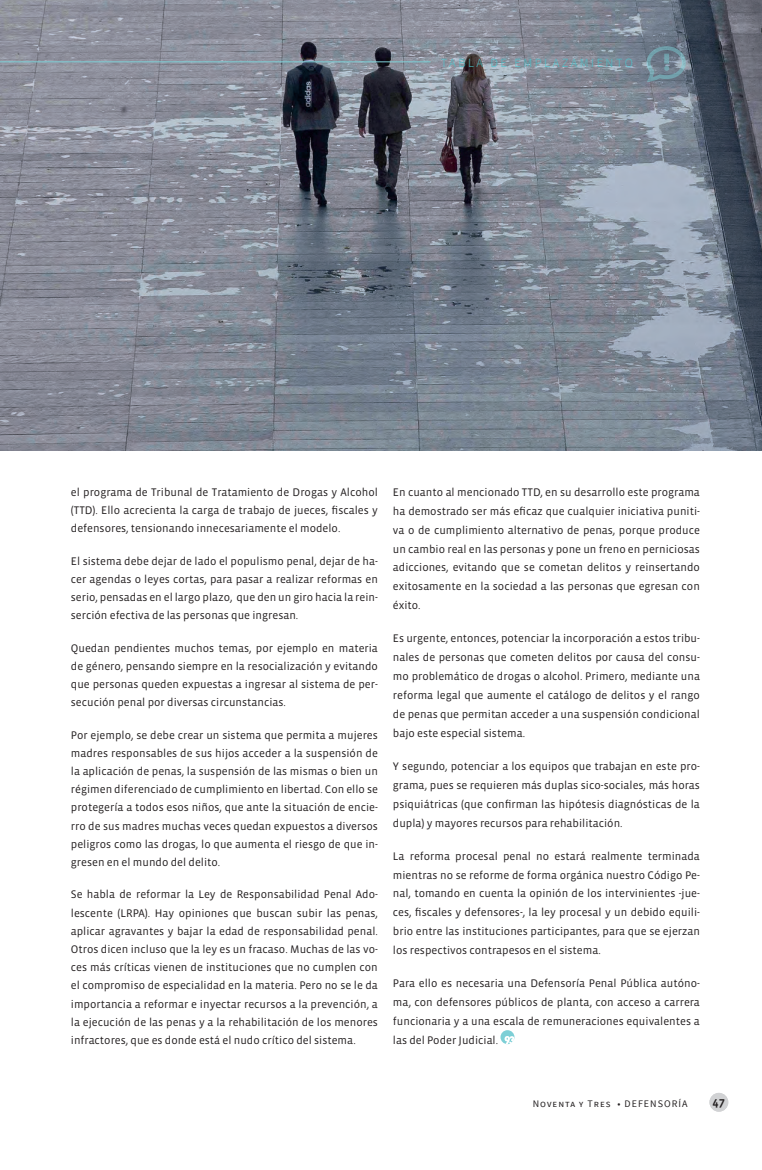
<style>
.page{position:relative;width:762px;height:1170px;background:#fff}
.page>*{position:absolute;margin:0;border:0;box-sizing:border-box;transform-origin:0 0}
.t1{font:300 12.5px "Source Sans Pro";letter-spacing:.2em;color:#4ac2cb}
.t2{font:12.5px "Vista Sans Med";color:#231f20}
.t3{font:11.25px/18.2px "Vista Sans";color:#231f20;text-align:justify}
.t4{font:10px "Source Sans Pro";letter-spacing:.1em;color:#231f20}
</style>
<div class="page">
<img style="left:0;top:0;width:762px;height:450px">
<div style="left:709px;top:1092px;width:19px;height:19px;background:#d1d2d4;border-radius:50%"></div>
<div style="left:500px;top:1030px;width:14px;height:14px;background:#7dcfd6;border-radius:50%"></div>
<svg style="left:504px;top:1036px;width:10px;height:8px"></svg>
<svg style="left:646px;top:46px;width:41px;height:36px"></svg>
<hr style="left:0;top:62px;width:431px;height:1px;background:#7dcfd6">
<p class="t1" style="left:441px;top:55px;width:194px">TABLA DE EMPLAZAMIENTO</p>
<p class="t3" style="left:71px;top:483px;width:309px">el programa de Tribunal de Tratamiento de Drogas y Alcohol (TTD). Ello acrecienta la carga de trabajo de jueces, fiscales y defensores, tensionando innecesariamente el modelo.</p>
<p class="t3" style="left:71px;top:552px;width:308px">El sistema debe dejar de lado el populismo penal, dejar de ha&shy;cer agendas o leyes cortas, para pasar a realizar reformas en serio, pensadas en el largo plazo, que den un giro hacia la rein&shy;serción efectiva de las personas que ingresan.</p>
<p class="t3" style="left:71px;top:639px;width:308px">Quedan pendientes muchos temas, por ejemplo en materia de género, pensando siempre en la resocialización y evitando que personas queden expuestas a ingresar al sistema de per&shy;secución penal por diversas circunstancias.</p>
<p class="t3" style="left:71px;top:726px;width:308px">Por ejemplo, se debe crear un sistema que permita a mujeres madres responsables de sus hijos acceder a la suspensión de la aplicación de penas, la suspensión de las mismas o bien un régimen diferenciado de cumplimiento en libertad. Con ello se protegería a todos esos niños, que ante la situación de encie&shy;rro de sus madres muchas veces quedan expuestos a diversos peligros como las drogas, lo que aumenta el riesgo de que in&shy;gresen en el mundo del delito.</p>
<p class="t3" style="left:71px;top:885px;width:309px">Se habla de reformar la Ley de Responsabilidad Penal Ado&shy;lescente (LRPA). Hay opiniones que buscan subir las penas, aplicar agravantes y bajar la edad de responsabilidad penal.<br>Otros dicen incluso que la ley es un fracaso. Muchas de las vo&shy;ces más críticas vienen de instituciones que no cumplen con el compromiso de especialidad en la materia. Pero no se le da importancia a reformar e inyectar recursos a la prevención, a la ejecución de las penas y a la rehabilitación de los menores infractores, que es donde está el nudo crítico del sistema.</p>
<p class="t3" style="left:393px;top:483px;width:308px;line-height:18.9px">En cuanto al mencionado TTD, en su desarrollo este programa ha demostrado ser más eficaz que cualquier iniciativa puniti&shy;va o de cumplimiento alternativo de penas, porque produce un cambio real en las personas y pone un freno en perniciosas adicciones, evitando que se cometan delitos y reinsertando exitosamente en la sociedad a las personas que egresan con éxito.</p>
<p class="t3" style="left:393px;top:629px;width:308px;line-height:18.9px">Es urgente, entonces, potenciar la incorporación a estos tribu&shy;nales de personas que cometen delitos por causa del consu&shy;mo problemático de drogas o alcohol. Primero, mediante una reforma legal que aumente el catálogo de delitos y el rango de penas que permitan acceder a una suspensión condicional bajo este especial sistema.</p>
<p class="t3" style="left:393px;top:756px;width:308px;line-height:18.9px">Y segundo, potenciar a los equipos que trabajan en este pro&shy;grama, pues se requieren más duplas sico-sociales, más horas psiquiátricas (que confirman las hipótesis diagnósticas de la dupla) y mayores recursos para rehabilitación.</p>
<p class="t3" style="left:393px;top:846px;width:308px;line-height:18.9px">La reforma procesal penal no estará realmente terminada mientras no se reforme de forma orgánica nuestro Código Pe&shy;nal, tomando en cuenta la opinión de los intervinientes -jue&shy;ces, fiscales y defensores-, la ley procesal y un debido equili&shy;brio entre las instituciones participantes, para que se ejerzan los respectivos contrapesos en el sistema.</p>
<p class="t3" style="left:393px;top:974px;width:308px;line-height:18.9px">Para ello es necesaria una Defensoría Penal Pública autóno&shy;ma, con defensores públicos de planta, con acceso a carrera funcionaria y a una escala de remuneraciones equivalentes a las del Poder Judicial.</p>
<p class="t4" style="left:533px;top:1096px;width:156px">Noventa y Tres • DEFENSORÍA</p>
<p class="t2" style="left:712px;top:1095px;width:14px">47</p>
</div>
